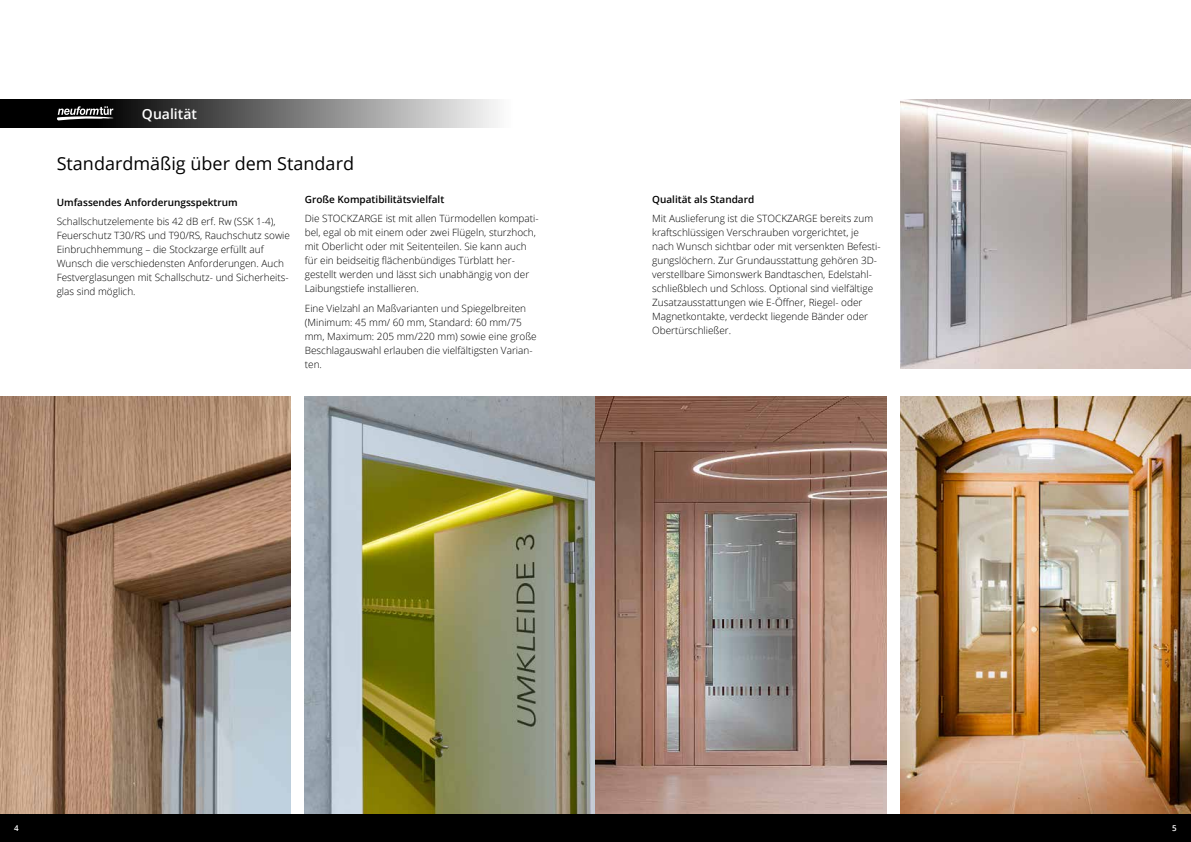
<style>
.page{position:relative;width:1191px;height:842px;background:#fff}
.page>*{position:absolute;margin:0;border:0;box-sizing:border-box;transform-origin:0 0}
.t1{font:18px "Open Sans";color:#000}
.t2{font:600 14px "Open Sans";color:#fff}
.t3{font:300 10px/14px "Open Sans";color:#000}
.t4{font:600 10px "Open Sans";color:#000}
.t5{font:600 8px "Open Sans";color:#fff}
</style>
<div class="page">
<div style="left:0;top:814px;width:1191px;height:28px;background:#000"></div>
<img style="left:900px;top:99px;width:291px;height:269px">
<img style="left:0;top:396px;width:291px;height:418px">
<img style="left:305px;top:396px;width:581px;height:418px">
<img style="left:900px;top:396px;width:291px;height:418px">
<div style="left:0;top:99px;width:538px;height:29px;background:linear-gradient(to right,#000,#fff)"></div>
<svg style="left:56px;top:106px;width:59px;height:15px"></svg>
<h2 class="t2" style="left:142px;top:104px;width:56px">Qualität</h2>
<h1 class="t1" style="left:57px;top:151px;width:299px">Standardmäßig über dem Standard</h1>
<p class="t4" style="left:57px;top:195px;width:182px">Umfassendes Anforderungsspektrum</p>
<p class="t3" style="left:57px;top:214px;width:235px">Schallschutzelemente bis 42 dB erf. Rw (SSK 1-4), Feuerschutz T30/RS und T90/RS, Rauchschutz sowie Einbruchhemmung – die Stockzarge erfüllt auf Wunsch die verschiedensten Anforderungen. Auch Festverglasungen mit Schallschutz- und Sicherheits&shy;glas sind möglich.</p>
<p class="t4" style="left:305px;top:192px;width:141px">Große Kompatibilitätsvielfalt</p>
<p class="t3" style="left:305px;top:211px;width:235px">Die STOCKZARGE ist mit allen Türmodellen kompati&shy;bel, egal ob mit einem oder zwei Flügeln, sturzhoch, mit Oberlicht oder mit Seitenteilen. Sie kann auch für ein beidseitig flächenbündiges Türblatt her&shy;gestellt werden und lässt sich unabhängig von der Laibungstiefe installieren.</p>
<p class="t3" style="left:305px;top:301px;width:233px">Eine Vielzahl an Maßvarianten und Spiegelbreiten (Minimum: 45 mm/ 60 mm, Standard: 60 mm/75 mm, Maximum: 205 mm/220 mm) sowie eine große Beschlagauswahl erlauben die vielfältigsten Varian&shy;ten.</p>
<p class="t4" style="left:652px;top:192px;width:104px">Qualität als Standard</p>
<p class="t3" style="left:652px;top:211px;width:230px">Mit Auslieferung ist die STOCKZARGE bereits zum kraftschlüssigen Verschrauben vorgerichtet, je nach Wunsch sichtbar oder mit versenkten Befesti&shy;gungslöchern. Zur Grundausstattung gehören 3D&shy;verstellbare Simonswerk Bandtaschen, Edelstahl&shy;schließblech und Schloss. Optional sind vielfältige Zusatzausstattungen wie E-Öffner, Riegel- oder Magnetkontakte, verdeckt liegende Bänder oder Obertürschließer.</p>
<p class="t5" style="left:14px;top:823px;width:6px">4</p>
<p class="t5" style="left:1172px;top:823px;width:6px">5</p>
</div>
